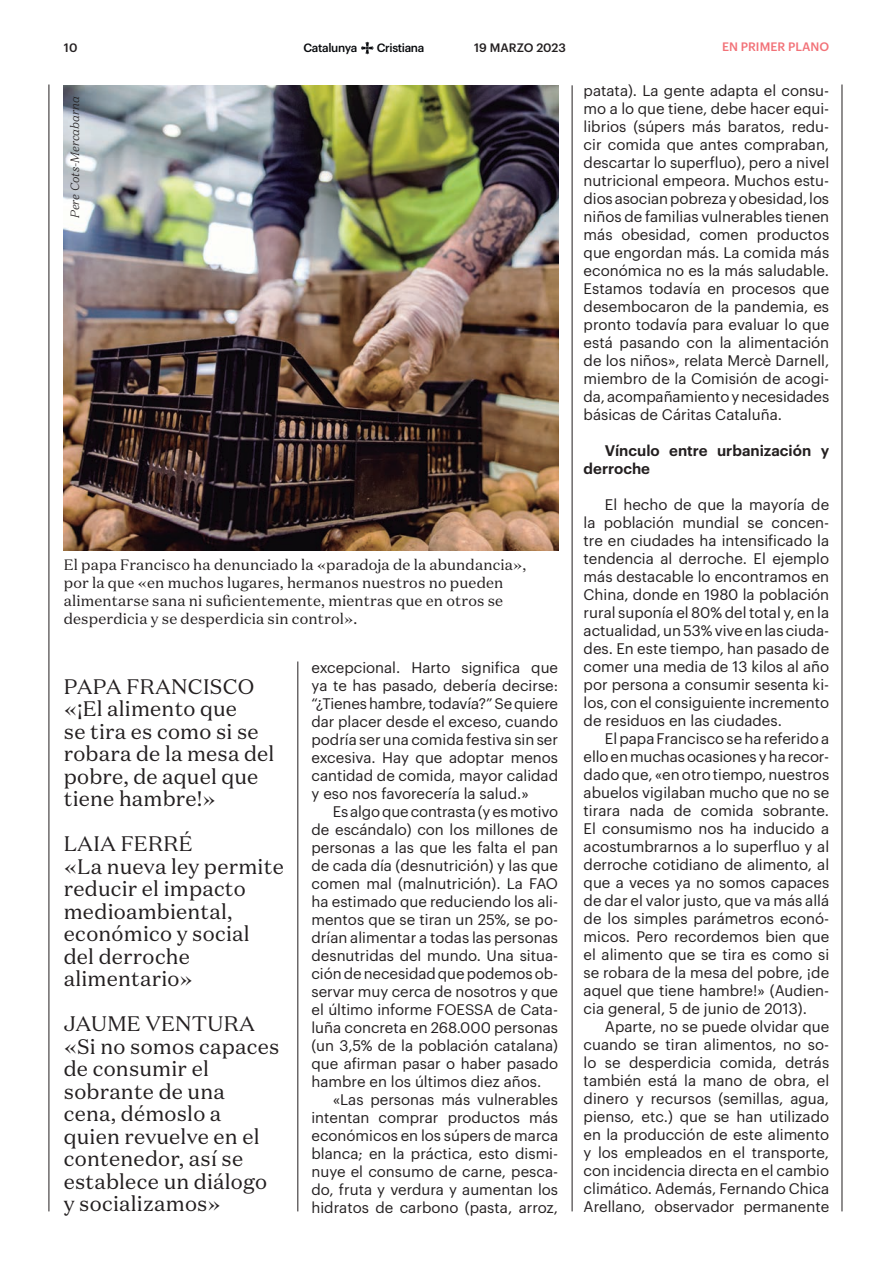
<style>
.page{position:relative;width:893px;height:1263px;background:#fff}
.page>*{position:absolute;margin:0;border:0;box-sizing:border-box;transform-origin:0 0}
.t1{font:21px/22.5px "Domaine Text";letter-spacing:.01em;color:#231f20}
.t2{font:15px/18px "Graphik";color:#231f20;text-align:justify}
.t3{font:15px/18px "Domaine Text";letter-spacing:.01em;color:#231f20}
.t4{font:600 15px/18px "Graphik";color:#231f20}
.t5{font:italic 300 12px "Domaine Text";color:#231f20}
.t6{font:500 12px "Graphik";color:#231f20}
.t7{font:500 12px "Graphik";color:#f27278}
.t8{font:500 11.85px "Graphik";letter-spacing:-.03em;color:#07090c}
</style>
<div class="page">
<svg style="left:361px;top:42px;width:13px;height:12px"></svg>
<hr style="left:49px;top:85px;width:1px;height:1126px;background:#231f20">
<hr style="left:842px;top:85px;width:1px;height:1126px;background:#231f20">
<img style="left:64px;top:85px;width:494px;height:466px">
<hr style="left:572px;top:85px;width:1px;height:1126px;background:#231f20">
<hr style="left:298px;top:661px;width:1px;height:550px;background:#231f20">
<p class="t6" style="left:64px;top:38px;width:15px">10</p>
<p class="t8" style="left:303px;top:38px;width:55px">Catalunya</p>
<p class="t8" style="left:377px;top:38px;width:49px">Cristiana</p>
<p class="t6" style="left:474px;top:38px;width:93px">19 MARZO 2023</p>
<p class="t7" style="left:722px;top:38px;width:109px">EN PRIMER PLANO</p>
<p class="t5" style="left:67px;top:218px;width:123px;rotate:-90deg">Pere Cots-Mercabarna</p>
<p class="t3" style="left:64px;top:555px;width:464px">El papa Francisco ha denunciado la «paradoja de la abundancia», por la que «en muchos lugares, hermanos nuestros no pueden alimentarse sana ni suficientemente, mientras que en otros se desperdicia y se desperdicia sin control».</p>
<h1 class="t1" style="left:64px;top:675px;width:212px">PAPA FRANCISCO «¡El alimento que<br>se tira es como si se robara de la mesa del pobre, de aquel que tiene hambre!»</h1>
<h1 class="t1" style="left:64px;top:832px;width:221px">LAIA FERRÉ<br>«La nueva ley permite reducir el impacto medioambiental, económico y social del derroche alimentario»</h1>
<h1 class="t1" style="left:64px;top:1012px;width:217px">JAUME VENTURA «Si no somos capaces de consumir el sobrante de una cena, démoslo a quien revuelve en el contenedor, así se establece un diálogo y socializamos»</h1>
<p class="t2" style="left:311px;top:657px;width:248px">excepcional. Harto significa que ya te has pasado, debería decirse: “¿Tienes hambre, todavía?” Se quiere dar placer desde el exceso, cuando podría ser una comida festiva sin ser excesiva. Hay que adoptar menos cantidad de comida, mayor calidad y eso nos favorecería la salud.»</p>
<p class="t2" style="left:311px;top:801px;width:248px;text-indent:21px">Es algo que contrasta (y es motivo de escándalo) con los millones de personas a las que les falta el pan de cada día (desnutrición) y las que comen mal (malnutrición). La FAO ha estimado que reduciendo los ali&shy;mentos que se tiran un 25%, se po&shy;drían alimentar a todas las personas desnutridas del mundo. Una situa&shy;ción de necesidad que podemos ob&shy;servar muy cerca de nosotros y que el último informe FOESSA de Cata&shy;luña concreta en 268.000 personas (un 3,5% de la población catalana) que afirman pasar o haber pasado hambre en los últimos diez años.</p>
<p class="t2" style="left:311px;top:1089px;width:248px;text-indent:21px">«Las personas más vulnerables intentan comprar productos más económicos en los súpers de marca blanca; en la práctica, esto dismi&shy;nuye el consumo de carne, pesca&shy;do, fruta y verdura y aumentan los hidratos de carbono (pasta, arroz,</p>
<p class="t2" style="left:584px;top:80px;width:247px">patata). La gente adapta el consu&shy;mo a lo que tiene, debe hacer equi&shy;librios (súpers más baratos, redu&shy;cir comida que antes compraban, descartar lo superfluo), pero a nivel nutricional empeora. Muchos estu&shy;dios asocian pobreza y obesidad, los niños de familias vulnerables tienen más obesidad, comen productos que engordan más. La comida más económica no es la más saludable.<br>Estamos todavía en procesos que desembocaron de la pandemia, es pronto todavía para evaluar lo que está pasando con la alimentación de los niños», relata Mercè Darnell, miembro de la Comisión de acogi&shy;da, acompañamiento y necesidades básicas de Cáritas Cataluña.</p>
<p class="t4" style="left:584px;top:440px;width:247px;text-indent:21px">Vínculo entre urbanización y derroche</p>
<p class="t2" style="left:584px;top:494px;width:247px;text-indent:21px">El hecho de que la mayoría de la población mundial se concen&shy;tre en ciudades ha intensificado la tendencia al derroche. El ejemplo más destacable lo encontramos en China, donde en 1980 la población rural suponía el 80% del total y, en la actualidad, un 53% vive en las ciuda&shy;des. En este tiempo, han pasado de comer una media de 13 kilos al año por persona a consumir sesenta ki&shy;los, con el consiguiente incremento de residuos en las ciudades.</p>
<p class="t2" style="left:584px;top:728px;width:247px;text-indent:21px">El papa Francisco se ha referido a ello en muchas ocasiones y ha recor&shy;dado que, «en otro tiempo, nuestros abuelos vigilaban mucho que no se tirara nada de comida sobrante.<br>El consumismo nos ha inducido a acostumbrarnos a lo superfluo y al derroche cotidiano de alimento, al que a veces ya no somos capaces de dar el valor justo, que va más allá de los simples parámetros econó&shy;micos. Pero recordemos bien que el alimento que se tira es como si se robara de la mesa del pobre, ¡de aquel que tiene hambre!» (Audien&shy;cia general, 5 de junio de 2013).</p>
<p class="t2" style="left:584px;top:1016px;width:247px;text-indent:21px">Aparte, no se puede olvidar que cuando se tiran alimentos, no so&shy;lo se desperdicia comida, detrás también está la mano de obra, el dinero y recursos (semillas, agua, pienso, etc.) que se han utilizado en la producción de este alimento y los empleados en el transporte, con incidencia directa en el cambio climático. Además, Fernando Chica Arellano, observador permanente</p>
</div>
